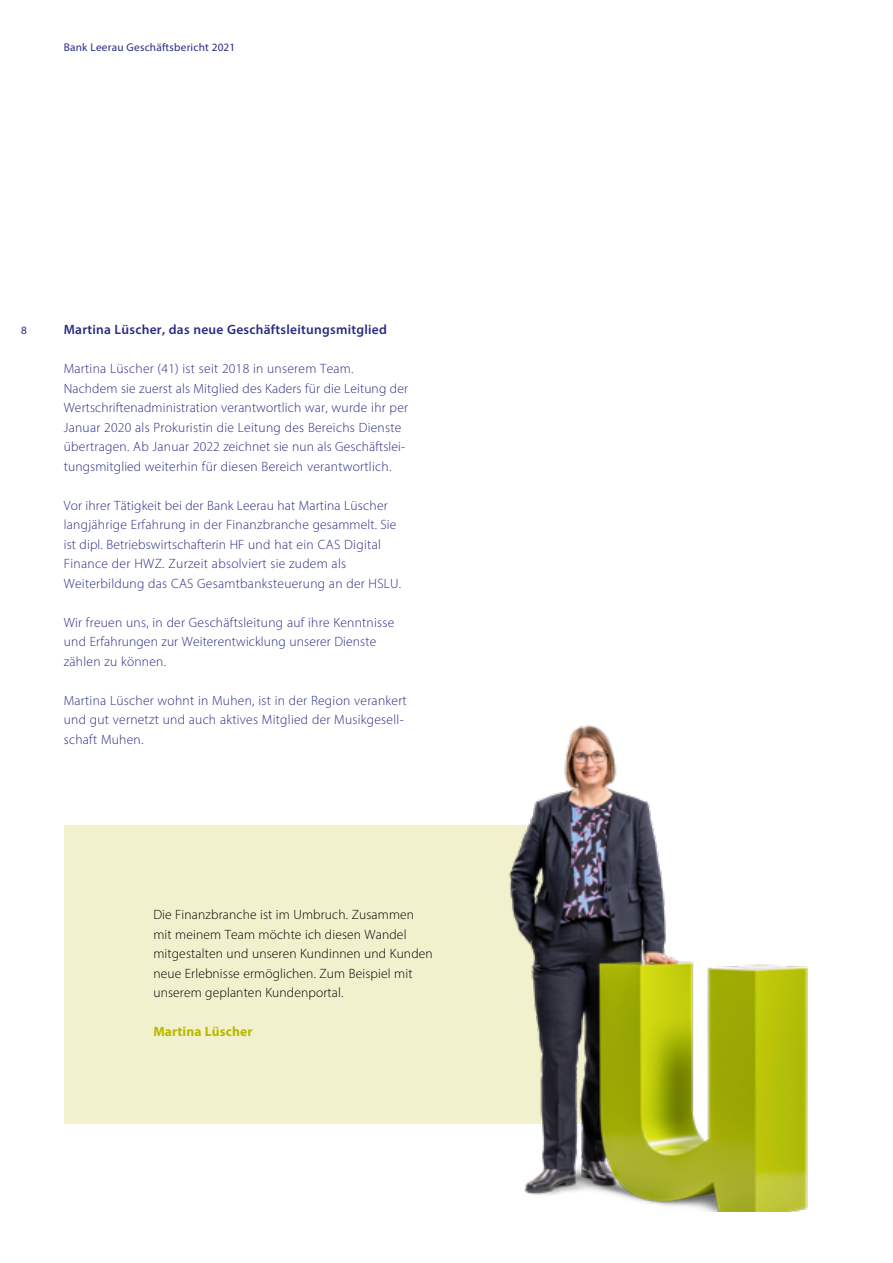
<style>
.page{position:relative;width:893px;height:1263px;background:#fff}
.page>*{position:absolute;margin:0;border:0;box-sizing:border-box;transform-origin:0 0}
.t1{font:300 13.5px/19.5px "Myriad Pro";letter-spacing:.02em;color:#292b82}
.t2{font:300 13.5px/19.5px "Myriad Pro";letter-spacing:.01em;color:#000}
.t3{font:600 13.5px "Myriad Pro";letter-spacing:.02em;color:#292b82}
.t4{font:700 13.5px "Myriad Pro";letter-spacing:.01em;color:#b8b900}
.t5{font:11.25px "Myriad Pro";letter-spacing:.02em;color:#292b82}
</style>
<div class="page">
<div style="left:64px;top:825px;width:531px;height:298px;background:#f1f1cd"></div>
<img style="left:468px;top:725px;width:340px;height:487px">
<p class="t5" style="left:64px;top:40px;width:173px">Bank Leerau Geschäftsbericht 2021</p>
<p class="t5" style="left:21px;top:323px;width:7px">8</p>
<p class="t3" style="left:64px;top:321px;width:325px">Martina Lüscher, das neue Geschäftsleitungsmitglied</p>
<p class="t1" style="left:64px;top:359px;width:346px">Martina Lüscher (41) ist seit 2018 in unserem Team.<br>Nachdem sie zuerst als Mitglied des Kaders für die Leitung der Wertschriftenadministration verantwortlich war, wurde ihr per Januar 2020 als Prokuristin die Leitung des Bereichs Dienste übertragen. Ab Januar 2022 zeichnet sie nun als Geschäftslei&shy;tungsmitglied weiterhin für diesen Bereich verantwortlich.</p>
<p class="t1" style="left:64px;top:495px;width:339px">Vor ihrer Tätigkeit bei der Bank Leerau hat Martina Lüscher langjährige Erfahrung in der Finanzbranche gesammelt. Sie ist dipl. Betriebswirtschafterin HF und hat ein CAS Digital Finance der HWZ. Zurzeit absolviert sie zudem als Weiterbildung das CAS Gesamtbanksteuerung an der HSLU.</p>
<p class="t1" style="left:64px;top:612px;width:332px">Wir freuen uns, in der Geschäftsleitung auf ihre Kenntnisse und Erfahrungen zur Weiterentwicklung unserer Dienste zählen zu können.</p>
<p class="t1" style="left:64px;top:690px;width:344px">Martina Lüscher wohnt in Muhen, ist in der Region verankert und gut vernetzt und auch aktives Mitglied der Musikgesell&shy;schaft Muhen.</p>
<p class="t2" style="left:153px;top:905px;width:281px">Die Finanzbranche ist im Umbruch. Zusammen mit meinem Team möchte ich diesen Wandel mitgestalten und unseren Kundinnen und Kunden neue Erlebnisse ermöglichen. Zum Beispiel mit unserem geplanten Kundenportal.</p>
<p class="t4" style="left:153px;top:1023px;width:101px">Martina Lüscher</p>
</div>
